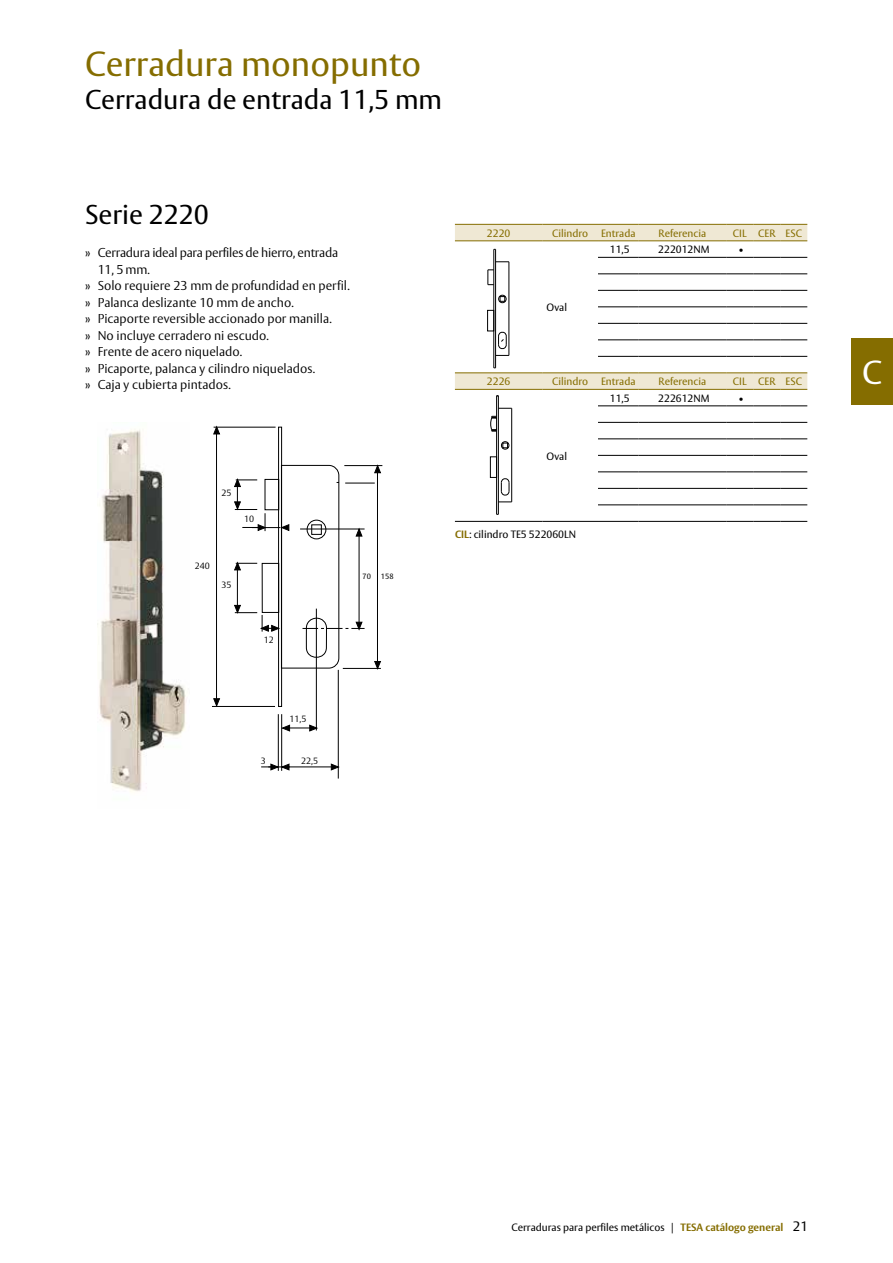
<style>
.page{position:relative;width:893px;height:1263px;background:#fff}
.page>*{position:absolute;margin:0;border:0;box-sizing:border-box;transform-origin:0 0}
.t1{font:34.5px "ASSA Vesta";color:#856d00}
.t2{font:33px "ASSA Vesta";color:#fff}
.t3{font:27px "ASSA Vesta";color:#000}
.t4{font:300 12.75px "ASSA Vesta";color:#000}
.t5{font:300 12.75px "ASSA Vesta";letter-spacing:-.02em;color:#000}
.t6{font:10.5px "ASSA Vesta";color:#000}
.t7{font:10.5px "ASSA Vesta";color:#856d00}
.t8{font:300 9px "ASSA Vesta";color:#000}
.t9{font:7.5px "ASSA Vesta";color:#000}
.s1{font-weight:700;color:#856d00}
.s2{font-size:13.5px}
</style>
<div class="page">
<div style="left:851px;top:339px;width:42px;height:66px;background:#856d00"></div>
<img style="left:97px;top:429px;width:89px;height:363px">
<svg style="left:455px;top:225px;width:352px;height:164px"></svg>
<hr style="left:598px;top:257px;width:41px;height:1px;background:#000">
<svg style="left:726px;top:257px;width:81px;height:1px"></svg>
<hr style="left:598px;top:273px;width:41px;height:1px;background:#000">
<svg style="left:726px;top:273px;width:81px;height:1px"></svg>
<svg style="left:726px;top:290px;width:81px;height:1px"></svg>
<hr style="left:598px;top:323px;width:41px;height:1px;background:#000">
<svg style="left:726px;top:323px;width:81px;height:1px"></svg>
<hr style="left:598px;top:339px;width:41px;height:1px;background:#000">
<svg style="left:726px;top:339px;width:81px;height:1px"></svg>
<svg style="left:726px;top:356px;width:81px;height:1px"></svg>
<hr style="left:598px;top:405px;width:41px;height:1px;background:#000">
<svg style="left:726px;top:405px;width:81px;height:1px"></svg>
<hr style="left:598px;top:422px;width:41px;height:1px;background:#000">
<svg style="left:726px;top:422px;width:81px;height:1px"></svg>
<svg style="left:726px;top:438px;width:81px;height:1px"></svg>
<hr style="left:598px;top:471px;width:41px;height:1px;background:#000">
<svg style="left:726px;top:471px;width:81px;height:1px"></svg>
<hr style="left:598px;top:488px;width:41px;height:1px;background:#000">
<svg style="left:726px;top:488px;width:81px;height:1px"></svg>
<hr style="left:598px;top:504px;width:41px;height:1px;background:#000">
<hr style="left:639px;top:504px;width:87px;height:1px;background:#000">
<svg style="left:726px;top:504px;width:81px;height:1px"></svg>
<hr style="left:639px;top:257px;width:87px;height:1px;background:#000">
<hr style="left:639px;top:273px;width:87px;height:1px;background:#000">
<hr style="left:639px;top:290px;width:87px;height:1px;background:#000">
<hr style="left:639px;top:323px;width:87px;height:1px;background:#000">
<hr style="left:639px;top:339px;width:87px;height:1px;background:#000">
<hr style="left:639px;top:356px;width:87px;height:1px;background:#000">
<hr style="left:639px;top:405px;width:87px;height:1px;background:#000">
<hr style="left:639px;top:422px;width:87px;height:1px;background:#000">
<hr style="left:639px;top:438px;width:87px;height:1px;background:#000">
<hr style="left:639px;top:471px;width:87px;height:1px;background:#000">
<hr style="left:639px;top:488px;width:87px;height:1px;background:#000">
<hr style="left:639px;top:306px;width:87px;height:1px;background:#000">
<svg style="left:726px;top:306px;width:81px;height:1px"></svg>
<hr style="left:639px;top:455px;width:87px;height:1px;background:#000">
<svg style="left:726px;top:455px;width:81px;height:1px"></svg>
<hr style="left:598px;top:290px;width:41px;height:1px;background:#000">
<hr style="left:598px;top:306px;width:41px;height:1px;background:#000">
<hr style="left:598px;top:356px;width:41px;height:1px;background:#000">
<hr style="left:598px;top:438px;width:41px;height:1px;background:#000">
<hr style="left:598px;top:455px;width:41px;height:1px;background:#000">
<hr style="left:455px;top:521px;width:87px;height:1px;background:#000">
<hr style="left:598px;top:521px;width:41px;height:1px;background:#000">
<hr style="left:639px;top:521px;width:87px;height:1px;background:#000">
<svg style="left:726px;top:521px;width:81px;height:1px"></svg>
<hr style="left:542px;top:521px;width:56px;height:1px;background:#000">
<hr style="left:455px;top:224px;width:87px;height:1px;background:#856d00">
<hr style="left:542px;top:224px;width:56px;height:1px;background:#856d00">
<hr style="left:598px;top:224px;width:41px;height:1px;background:#856d00">
<hr style="left:639px;top:224px;width:87px;height:1px;background:#856d00">
<svg style="left:726px;top:224px;width:81px;height:1px"></svg>
<hr style="left:455px;top:240px;width:87px;height:1px;background:#856d00">
<hr style="left:542px;top:240px;width:56px;height:1px;background:#856d00">
<hr style="left:598px;top:240px;width:41px;height:1px;background:#856d00">
<hr style="left:639px;top:240px;width:87px;height:1px;background:#856d00">
<svg style="left:726px;top:240px;width:81px;height:1px"></svg>
<hr style="left:455px;top:372px;width:87px;height:1px;background:#856d00">
<hr style="left:542px;top:372px;width:56px;height:1px;background:#856d00">
<hr style="left:598px;top:372px;width:41px;height:1px;background:#856d00">
<hr style="left:639px;top:372px;width:87px;height:1px;background:#856d00">
<svg style="left:726px;top:372px;width:81px;height:1px"></svg>
<hr style="left:455px;top:389px;width:87px;height:1px;background:#856d00">
<hr style="left:542px;top:389px;width:56px;height:1px;background:#856d00">
<hr style="left:598px;top:389px;width:41px;height:1px;background:#856d00">
<hr style="left:639px;top:389px;width:87px;height:1px;background:#856d00">
<svg style="left:726px;top:389px;width:81px;height:1px"></svg>
<hr style="left:498px;top:396px;width:1px;height:118px;background:#000">
<hr style="left:496px;top:396px;width:1px;height:118px;background:#000">
<hr style="left:511px;top:408px;width:1px;height:94px;background:#000">
<svg style="left:498px;top:502px;width:14px;height:1px"></svg>
<svg style="left:501px;top:478px;width:9px;height:18px"></svg>
<div style="left:501px;top:441px;width:8px;height:8px;border:1px solid #000;border-radius:50%"></div>
<svg style="left:490px;top:416px;width:7px;height:16px"></svg>
<svg style="left:498px;top:408px;width:14px;height:1px"></svg>
<div style="left:490px;top:457px;width:7px;height:21px;border:1px solid #000"></div>
<hr style="left:509px;top:262px;width:1px;height:93px;background:#000">
<hr style="left:494px;top:249px;width:1px;height:119px;background:#000">
<hr style="left:495px;top:249px;width:1px;height:119px;background:#000">
<svg style="left:496px;top:355px;width:13px;height:1px"></svg>
<svg style="left:498px;top:331px;width:9px;height:18px"></svg>
<div style="left:498px;top:295px;width:8px;height:8px;border:1px solid #000;border-radius:50%"></div>
<svg style="left:500px;top:296px;width:5px;height:6px"></svg>
<svg style="left:488px;top:270px;width:6px;height:15px"></svg>
<svg style="left:496px;top:261px;width:13px;height:1px"></svg>
<div style="left:487px;top:310px;width:7px;height:21px;border:1px solid #000"></div>
<div style="left:278px;top:427px;width:4px;height:280px;border:1px solid #000"></div>
<hr style="left:214px;top:427px;width:62px;height:1px;background:#000">
<hr style="left:316px;top:609px;width:1px;height:121px;background:#000">
<hr style="left:338px;top:670px;width:1px;height:108px;background:#000">
<hr style="left:212px;top:706px;width:63px;height:1px;background:#000">
<hr style="left:261px;top:767px;width:71px;height:1px;background:#000">
<svg style="left:331px;top:764px;width:8px;height:6px"></svg>
<hr style="left:278px;top:714px;width:1px;height:57px;background:#000">
<hr style="left:281px;top:714px;width:1px;height:57px;background:#000">
<hr style="left:343px;top:668px;width:38px;height:1px;background:#000">
<hr style="left:344px;top:465px;width:38px;height:1px;background:#000">
<hr style="left:216px;top:433px;width:1px;height:266px;background:#000">
<svg style="left:213px;top:698px;width:7px;height:8px"></svg>
<svg style="left:213px;top:426px;width:7px;height:8px"></svg>
<hr style="left:377px;top:472px;width:1px;height:190px;background:#000">
<svg style="left:374px;top:661px;width:7px;height:9px"></svg>
<svg style="left:374px;top:465px;width:7px;height:8px"></svg>
<svg style="left:281px;top:725px;width:37px;height:6px"></svg>
<svg style="left:268px;top:764px;width:22px;height:6px"></svg>
<hr style="left:345px;top:483px;width:30px;height:1px;background:#000">
<svg style="left:234px;top:465px;width:131px;height:203px"></svg>
<h1 class="t1" style="left:85px;top:43px;width:337px">Cerradura monopunto</h1>
<h3 class="t3" style="left:85px;top:83px;width:359px">Cerradura de entrada 11,5 mm</h3>
<h3 class="t3" style="left:85px;top:198px;width:126px">Serie 2220</h3>
<p class="t5" style="left:85px;top:245px;width:255px">» Cerradura ideal para perfiles de hierro, entrada</p>
<p class="t4" style="left:98px;top:261px;width:54px">11, 5 mm.</p>
<p class="t4" style="left:85px;top:278px;width:266px">» Solo requiere 23 mm de profundidad en perfil.</p>
<p class="t4" style="left:85px;top:294px;width:210px">» Palanca deslizante 10 mm de ancho.</p>
<p class="t4" style="left:85px;top:311px;width:248px">» Picaporte reversible accionado por manilla.</p>
<p class="t4" style="left:85px;top:327px;width:185px">» No incluye cerradero ni escudo.</p>
<p class="t4" style="left:85px;top:344px;width:159px">» Frente de acero niquelado.</p>
<p class="t4" style="left:85px;top:360px;width:232px">» Picaporte, palanca y cilindro niquelados.</p>
<p class="t4" style="left:85px;top:377px;width:147px">» Caja y cubierta pintados.</p>
<p class="t8" style="left:222px;top:487px;width:12px">25</p>
<p class="t8" style="left:244px;top:513px;width:12px">10</p>
<p class="t8" style="left:195px;top:560px;width:17px">240</p>
<p class="t8" style="left:222px;top:580px;width:12px">35</p>
<p class="t8" style="left:264px;top:635px;width:12px">12</p>
<p class="t8" style="left:289px;top:713px;width:18px">11,5</p>
<p class="t8" style="left:261px;top:756px;width:7px">3</p>
<p class="t8" style="left:301px;top:755px;width:18px">22,5</p>
<p class="t9" style="left:363px;top:572px;width:10px">70</p>
<p class="t9" style="left:381px;top:572px;width:14px">158</p>
<p class="t7" style="left:487px;top:227px;width:25px">2220</p>
<p class="t7" style="left:552px;top:227px;width:85px">Cilindro Entrada</p>
<p class="t7" style="left:659px;top:227px;width:49px">Referencia</p>
<p class="t7" style="left:733px;top:227px;width:71px">CIL CER ESC</p>
<p class="t6" style="left:547px;top:301px;width:22px">Oval</p>
<p class="t6" style="left:610px;top:243px;width:21px">11,5</p>
<p class="t6" style="left:658px;top:243px;width:53px">222012NM</p>
<p class="t6" style="left:739px;top:243px;width:7px">•</p>
<p class="t7" style="left:487px;top:375px;width:25px">2226</p>
<p class="t7" style="left:552px;top:375px;width:85px">Cilindro Entrada</p>
<p class="t7" style="left:659px;top:375px;width:49px">Referencia</p>
<p class="t7" style="left:733px;top:375px;width:71px">CIL CER ESC</p>
<p class="t6" style="left:547px;top:450px;width:22px">Oval</p>
<p class="t6" style="left:455px;top:528px;width:123px"><span class="s1">CIL</span>: cilindro TE5 522060LN</p>
<p class="t6" style="left:610px;top:392px;width:21px">11,5</p>
<p class="t6" style="left:658px;top:392px;width:53px">222612NM</p>
<p class="t6" style="left:739px;top:392px;width:7px">•</p>
<h2 class="t2" style="left:862px;top:352px;width:21px">C</h2>
<p class="t6" style="left:511px;top:1221px;width:298px">Cerraduras para perfiles metálicos | <span class="s1">TESA catálogo general</span> <span class="s2">21</span></p>
</div>
